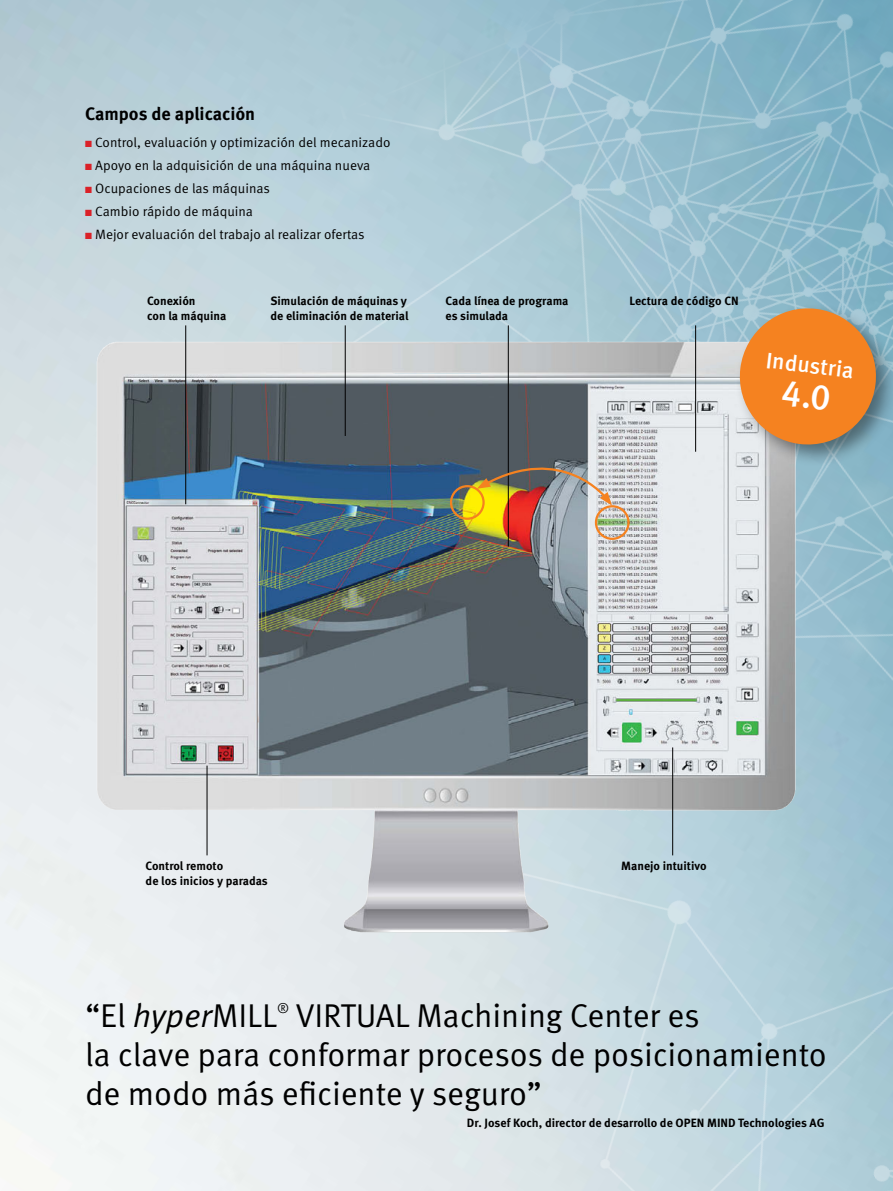
<style>
.page{position:relative;width:893px;height:1191px;background:#fff}
.page>*{position:absolute;margin:0;border:0;box-sizing:border-box;transform-origin:0 0}
.Subhead{font:33px/39px "Meta Pro";letter-spacing:-.005em;color:#000}
.Subhead-2{font:500 22.5px "Meta Pro";color:#fff}
.BU{font:700 18px "Meta Pro";color:#000}
.Subhead-3{font:13.95px "Meta Pro";color:#000}
.BU-2{font:13.5px "Meta Pro";color:#000}
.BU-3{font:700 12px/15px "Meta Pro";color:#000}
.s1{color:#da2128}
.s2{font-style:italic}
</style>
<div class="page">
<img style="left:0;top:0;width:893px;height:1191px">
<img style="left:46px;top:310px;width:803px;height:659px">
<hr style="left:207px;top:765px;width:1px;height:90px;background:#000">
<hr style="left:672px;top:747px;width:1px;height:108px;background:#000">
<hr style="left:695px;top:325px;width:1px;height:127px;background:#000">
<hr style="left:508px;top:325px;width:1px;height:221px;background:#000">
<hr style="left:345px;top:325px;width:1px;height:111px;background:#000">
<hr style="left:185px;top:325px;width:1px;height:179px;background:#000">
<div style="left:595px;top:505px;width:35px;height:35px;border:2px solid #f58220;border-radius:50%"></div>
<div style="left:450px;top:485px;width:35px;height:35px;border:2px solid #f58220;border-radius:50%"></div>
<div style="left:734px;top:303px;width:159px;height:164px;background:#000;opacity:.42"></div>
<svg style="left:477px;top:442px;width:135px;height:63px;background:#8e8474"></svg>
<svg style="left:736px;top:304px;width:144px;height:144px;background:#d8904f"></svg>
<p class="BU" style="left:85px;top:102px;width:172px">Campos de aplicación</p>
<p class="BU-2" style="left:85px;top:134px;width:307px"><span class="s1">■</span> Control, evaluación y optimización del mecanizado</p>
<p class="BU-2" style="left:85px;top:157px;width:287px"><span class="s1">■</span> Apoyo en la adquisición de una máquina nueva</p>
<p class="BU-2" style="left:85px;top:180px;width:186px"><span class="s1">■</span> Ocupaciones de las máquinas</p>
<p class="BU-2" style="left:85px;top:203px;width:170px"><span class="s1">■</span> Cambio rápido de máquina</p>
<p class="BU-2" style="left:85px;top:226px;width:281px"><span class="s1">■</span> Mejor evaluación del trabajo al realizar ofertas</p>
<p class="BU-3" style="left:147px;top:293px;width:81px">Conexión<br>con la máquina</p>
<p class="BU-3" style="left:270px;top:293px;width:140px">Simulación de máquinas y de eliminación de material</p>
<p class="BU-3" style="left:445px;top:293px;width:124px">Cada línea de programa</p>
<p class="BU-3" style="left:630px;top:293px;width:111px">Lectura de código CN</p>
<p class="BU-3" style="left:445px;top:308px;width:64px">es simulada</p>
<p class="Subhead-2" style="left:768px;top:346px;width:90px;rotate:7deg">Industria</p>
<p class="BU-3" style="left:146px;top:858px;width:124px">Control remoto<br>de los inicios y paradas</p>
<p class="BU-3" style="left:621px;top:858px;width:87px">Manejo intuitivo</p>
<p class="Subhead" style="left:85px;top:996px;width:194px">“El <span class="s2">hyper</span>MILL</p>
<p class="Subhead-3" style="left:277px;top:1000px;width:14px">®</p>
<p class="Subhead" style="left:85px;top:996px;width:743px;text-indent:211px">VIRTUAL Machining Center es<br>la clave para conformar procesos de posicionamiento de modo más eficiente y seguro”</p>
<p class="BU-3" style="left:467px;top:1115px;width:359px">Dr. Josef Koch, director de desarrollo de OPEN MIND Technologies AG</p>
</div>
